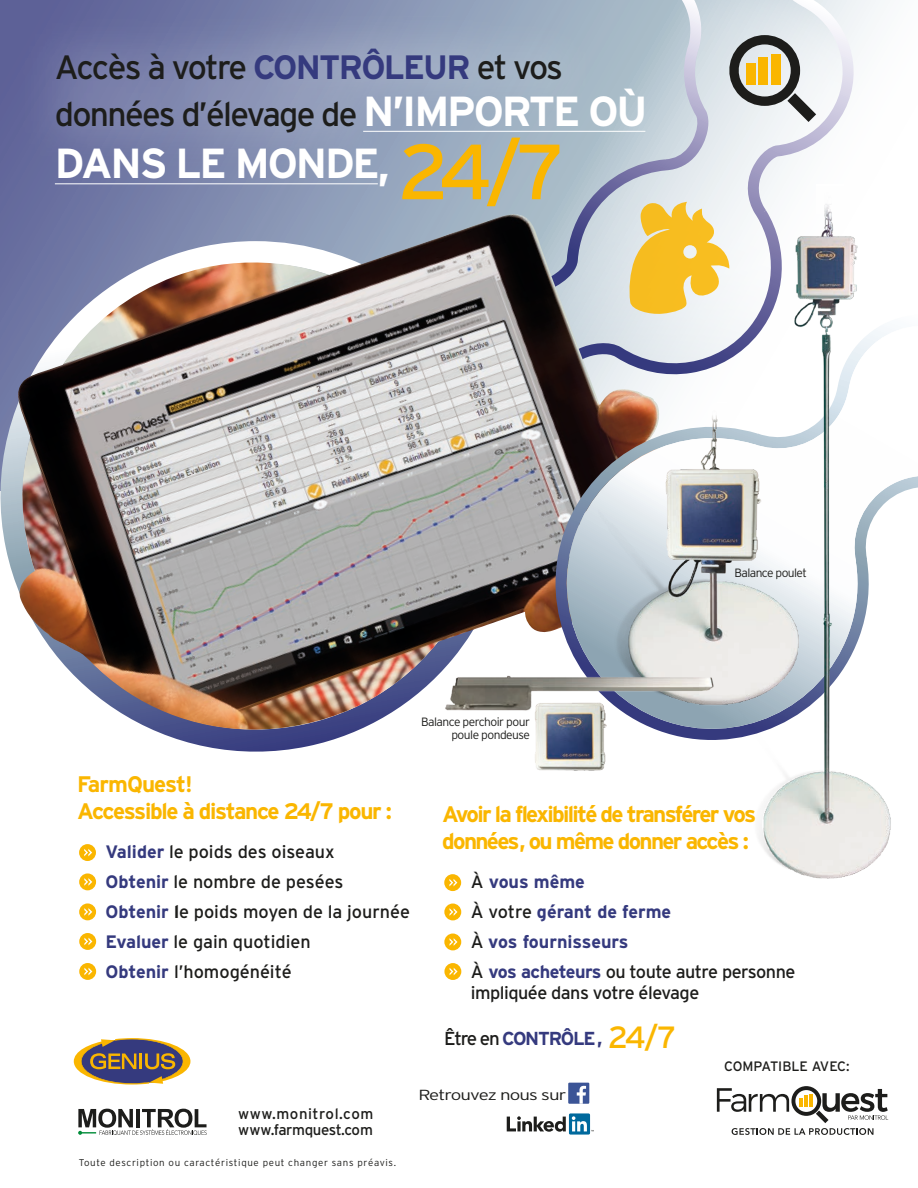
<style>
.page{position:relative;width:918px;height:1188px;background:#fff}
.page>*{position:absolute;margin:0;border:0;box-sizing:border-box;transform-origin:0 0}
.t1{font:700 42px "Interstate";letter-spacing:-.05em;color:#fff}
.t2{font:33.75px/46.5px "Interstate";letter-spacing:-.05em;color:#1d1d1b}
.t3{font:700 22.5px/27px "Interstate";letter-spacing:-.075em;color:#fab600}
.t4{font:700 18.75px "Interstate";letter-spacing:-.07em;color:#353a7e}
.t5{font:18px/30px "Interstate";color:#1d1d1b}
.t6{font:700 18px/30px "Interstate";color:#353a7e}
.t7{font:18px "Interstate";letter-spacing:-.03em;color:#1d1d1b}
.t8{font:15px/15.6px "Interstate";letter-spacing:.005em;color:#1d1d1b}
.t9{font:300 14.55px "Interstate";letter-spacing:-.045em;color:#1d1d1b;scale:1.28 1}
.t10{font:13.65px "Interstate";color:#1d1d1b}
.t11{font:300 12px/13.5px "Interstate";letter-spacing:-.045em;color:#1d1d1b;text-align:right}
.t12{font:300 9.75px "Interstate";letter-spacing:.065em;color:#1d1d1b}
.s1{font-weight:700;color:#353a7e}
.s2{font-weight:700;font-size:42px;color:#fff}
.s3{font-weight:400;font-size:78px;color:#fab600}
.s4{font-weight:700}
.s5{font-weight:400;color:#1d1d1b}
.s6{font-weight:400;font-size:30.75px;color:#fab600}
</style>
<div class="page">
<svg style="left:0;top:0;width:881px;height:241px"></svg>
<img style="left:1px;top:0;width:539px;height:187px">
<hr style="left:363px;top:131px;width:282px;height:1px;background:#fff">
<hr style="left:55px;top:183px;width:323px;height:1px;background:#fff">
<svg style="left:540px;top:0;width:28px;height:214px;background:#a5b7c6"></svg>
<svg style="left:568px;top:0;width:296px;height:214px"></svg>
<svg style="left:74px;top:1038px;width:116px;height:47px"></svg>
<div style="left:79px;top:844px;width:17px;height:17px;background:#fab600;border-radius:50%"></div>
<svg style="left:84px;top:849px;width:8px;height:7px"></svg>
<div style="left:79px;top:903px;width:17px;height:17px;background:#fab600;border-radius:50%"></div>
<svg style="left:84px;top:908px;width:8px;height:8px"></svg>
<div style="left:79px;top:873px;width:17px;height:17px;background:#fab600;border-radius:50%"></div>
<svg style="left:84px;top:878px;width:8px;height:8px"></svg>
<div style="left:79px;top:933px;width:17px;height:17px;background:#fab600;border-radius:50%"></div>
<svg style="left:84px;top:938px;width:8px;height:7px"></svg>
<div style="left:79px;top:963px;width:17px;height:17px;background:#fab600;border-radius:50%"></div>
<svg style="left:84px;top:968px;width:8px;height:7px"></svg>
<div style="left:444px;top:874px;width:17px;height:17px;background:#fab600;border-radius:50%"></div>
<svg style="left:449px;top:879px;width:8px;height:7px"></svg>
<div style="left:444px;top:934px;width:17px;height:16px;background:#fab600;border-radius:50%"></div>
<svg style="left:450px;top:938px;width:7px;height:8px"></svg>
<div style="left:444px;top:904px;width:17px;height:16px;background:#fab600;border-radius:50%"></div>
<svg style="left:450px;top:908px;width:7px;height:8px"></svg>
<div style="left:444px;top:963px;width:17px;height:17px;background:#fab600;border-radius:50%"></div>
<svg style="left:450px;top:968px;width:8px;height:7px"></svg>
<svg style="left:0;top:241px;width:358px;height:511px"></svg>
<img style="left:14px;top:214px;width:670px;height:516px">
<svg style="left:535px;top:315px;width:149px;height:357px;background:#99918e"></svg>
<svg style="left:548px;top:326px;width:136px;height:346px;background:#928f97"></svg>
<svg style="left:630px;top:202px;width:54px;height:112px;background:#f2c445"></svg>
<svg style="left:726px;top:35px;width:90px;height:87px"></svg>
<div style="left:747px;top:64px;width:9px;height:21px;background:#fab600"></div>
<div style="left:759px;top:58px;width:9px;height:27px;background:#fab600"></div>
<div style="left:771px;top:54px;width:9px;height:31px;background:#fab600"></div>
<img style="left:684px;top:192px;width:234px;height:687px">
<svg style="left:816px;top:185px;width:28px;height:40px"></svg>
<img style="left:584px;top:406px;width:249px;height:327px">
<svg style="left:708px;top:402px;width:28px;height:27px"></svg>
<img style="left:417px;top:672px;width:300px;height:113px">
<svg style="left:78px;top:1109px;width:129px;height:26px"></svg>
<svg style="left:717px;top:1086px;width:171px;height:49px"></svg>
<hr style="left:804px;top:1096px;width:4px;height:11px;background:#fab600">
<hr style="left:809px;top:1094px;width:4px;height:13px;background:#fab600">
<svg style="left:507px;top:1116px;width:59px;height:16px"></svg>
<div style="left:569px;top:1113px;width:21px;height:22px;background:#00699d;border-radius:2px"></div>
<svg style="left:572px;top:1116px;width:22px;height:15px"></svg>
<div style="left:568px;top:1083px;width:21px;height:21px;background:#3b5496"></div>
<svg style="left:577px;top:1086px;width:9px;height:18px"></svg>
<h2 class="t2" style="left:55px;top:44px;width:594px">Accès à votre <span class="s1">CONTRÔLEUR</span> et vos données d’élevage de <span class="s2">N’IMPORTE OÙ</span></h2>
<h1 class="t1" style="left:55px;top:140px;width:513px">DANS LE MONDE, <span class="s3">24/7</span></h1>
<p class="t11" style="left:421px;top:715px;width:110px">Balance perchoir pour poule pondeuse</p>
<p class="t11" style="left:735px;top:566px;width:74px">Balance poulet</p>
<p class="t3" style="left:77px;top:770px;width:316px">FarmQuest!<br>Accessible à distance 24/7 pour :</p>
<p class="t5" style="left:106px;top:836px;width:306px"><span class="s1">Valider</span> le poids des oiseaux<br><span class="s1">Obtenir</span> le nombre de pesées<br><span class="s1">Obtenir</span> <span class="s4">l</span>e poids moyen de la journée<br><span class="s1">Evaluer</span> le gain quotidien<br><span class="s1">Obtenir</span> l’homogénéité</p>
<p class="t8" style="left:238px;top:1106px;width:137px">www.monitrol.com www.farmquest.com</p>
<p class="t12" style="left:79px;top:1157px;width:319px">Toute description ou caractéristique peut changer sans préavis.</p>
<p class="t3" style="left:442px;top:800px;width:315px">Avoir la flexibilité de transférer vos données, ou même donner accès :</p>
<p class="t6" style="left:471px;top:866px;width:326px"><span class="s5">À</span> vous même<br><span class="s5">À votre</span> gérant de ferme<br><span class="s5">À</span> vos fournisseurs<br><span class="s5">À</span> vos acheteurs <span class="s5">ou toute autre personne</span></p>
<p class="t7" style="left:471px;top:982px;width:230px">impliquée dans votre élevage</p>
<p class="t4" style="left:444px;top:1028px;width:234px"><span class="s5">Être en</span> CONTRÔLE, <span class="s6">24/7</span></p>
<p class="t9" style="left:418px;top:1087px;width:117px">Retrouvez nous sur</p>
<p class="t10" style="left:724px;top:1058px;width:127px">COMPATIBLE AVEC:</p>
</div>
